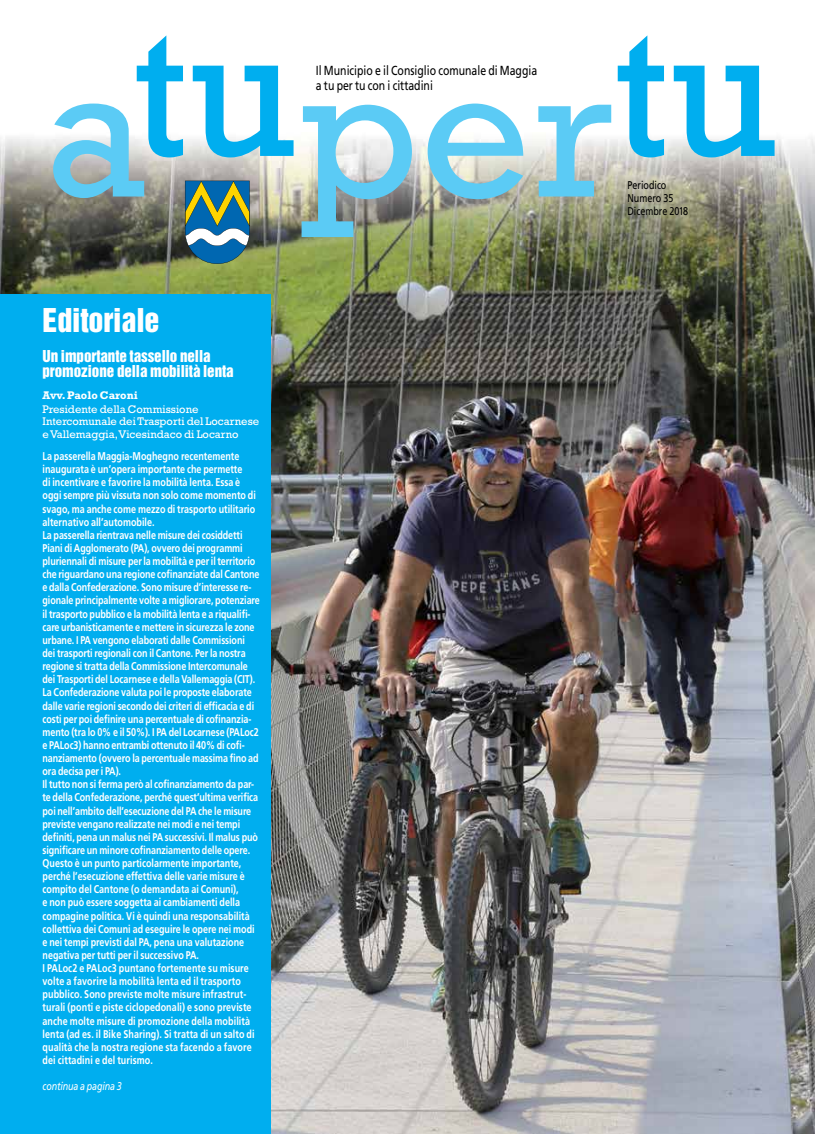
<style>
.page{position:relative;width:815px;height:1134px;background:#fff}
.page>*{position:absolute;margin:0;border:0;box-sizing:border-box;transform-origin:0 0}
.t1{font:30px "Helvetica Inserat LT Std";letter-spacing:-.005em;color:#fff}
.t2{font:15px/15px "Helvetica Inserat LT Std";letter-spacing:-.005em;color:#fff}
.t3{font:13.12px/15px "Frutiger LT Std";color:#000;scale:.8 1}
.t4{font:700 11.25px/13.1px "Frutiger LT Std";letter-spacing:-.01em;color:#fff;scale:.8 1}
.t5{font:11.25px/12.5px "Rockwell Std";color:#fff}
.t6{font:11.25px/13.1px "Frutiger LT Std";color:#000;scale:.8 1}
.t7{font:italic 11.25px "Frutiger LT Std";letter-spacing:-.015em;color:#fff;scale:.8 1}
.t8{font:700 11.25px "Rockwell Std";color:#fff}
</style>
<div class="page">
<img style="left:0;top:137px;width:815px;height:997px">
<div style="left:0;top:294px;width:270px;height:840px;background:#00aeef"></div>
<svg style="left:302px;top:105px;width:110px;height:132px"></svg>
<svg style="left:428px;top:104px;width:95px;height:95px"></svg>
<svg style="left:538px;top:105px;width:73px;height:91px"></svg>
<svg style="left:618px;top:35px;width:46px;height:122px"></svg>
<svg style="left:674px;top:66px;width:101px;height:91px"></svg>
<svg style="left:53px;top:35px;width:241px;height:229px"></svg>
<p class="t3" style="left:316px;top:63px;width:278px">Il Municipio e il Consiglio comunale di Maggia a tu per tu con i cittadini</p>
<h1 class="t1" style="left:43px;top:302px;width:118px">Editoriale</h1>
<h2 class="t2" style="left:43px;top:348px;width:193px">Un importante tassello nella promozione della mobilità lenta</h2>
<p class="t8" style="left:43px;top:389px;width:97px">Avv. Paolo Caroni</p>
<p class="t5" style="left:43px;top:403px;width:218px">Presidente della Commissione<br>Intercomunale dei Trasporti del Locarnese e Vallemaggia, Vicesindaco di Locarno</p>
<p class="t4" style="left:43px;top:450px;width:273px">La passerella Maggia-Moghegno recentemente inaugurata è un’opera importante che permette<br>di incentivare e favorire la mobilità lenta. Essa è oggi sempre più vissuta non solo come momento di svago, ma anche come mezzo di trasporto utilitario alternativo all’automobile.<br>La passerella rientrava nelle misure dei cosiddetti Piani di Agglomerato (PA), ovvero dei programmi pluriennali di misure per la mobilità e per il territorio che riguardano una regione cofinanziate dal Cantone e dalla Confederazione. Sono misure d’interesse re&shy;gionale principalmente volte a migliorare, potenziare il trasporto pubblico e la mobilità lenta e a riqualifi&shy;care urbanisticamente e mettere in sicurezza le zone urbane. I PA vengono elaborati dalle Commissioni dei trasporti regionali con il Cantone. Per la nostra regione si tratta della Commissione Intercomunale dei Trasporti del Locarnese e della Vallemaggia (CIT).<br>La Confederazione valuta poi le proposte elaborate dalle varie regioni secondo dei criteri di efficacia e di costi per poi definire una percentuale di cofinanzia&shy;mento (tra lo 0% e il 50%). I PA del Locarnese (PALoc2 e PALoc3) hanno entrambi ottenuto il 40% di cofi&shy;nanziamento (ovvero la percentuale massima fino ad ora decisa per i PA).<br>Il tutto non si ferma però al cofinanziamento da par&shy;te della Confederazione, perché quest’ultima verifica poi nell’ambito dell’esecuzione del PA che le misure previste vengano realizzate nei modi e nei tempi definiti, pena un malus nei PA successivi. Il malus può significare un minore cofinanziamento delle opere.<br>Questo è un punto particolarmente importante, perché l’esecuzione effettiva delle varie misure è compito del Cantone (o demandata ai Comuni),<br>e non può essere soggetta ai cambiamenti della compagine politica. Vi è quindi una responsabilità collettiva dei Comuni ad eseguire le opere nei modi e nei tempi previsti dal PA, pena una valutazione negativa per tutti per il successivo PA.<br>I PALoc2 e PALoc3 puntano fortemente su misure volte a favorire la mobilità lenta ed il trasporto pubblico. Sono previste molte misure infrastrut&shy;turali (ponti e piste ciclopedonali) e sono previste anche molte misure di promozione della mobilità lenta (ad es. il Bike Sharing). Si tratta di un salto di qualità che la nostra regione sta facendo a favore dei cittadini e del turismo.</p>
<p class="t7" style="left:43px;top:1080px;width:101px">continua a pagina 3</p>
<p class="t6" style="left:627px;top:179px;width:77px">Periodico<br>Numero 35<br>Dicembre 2018</p>
</div>
